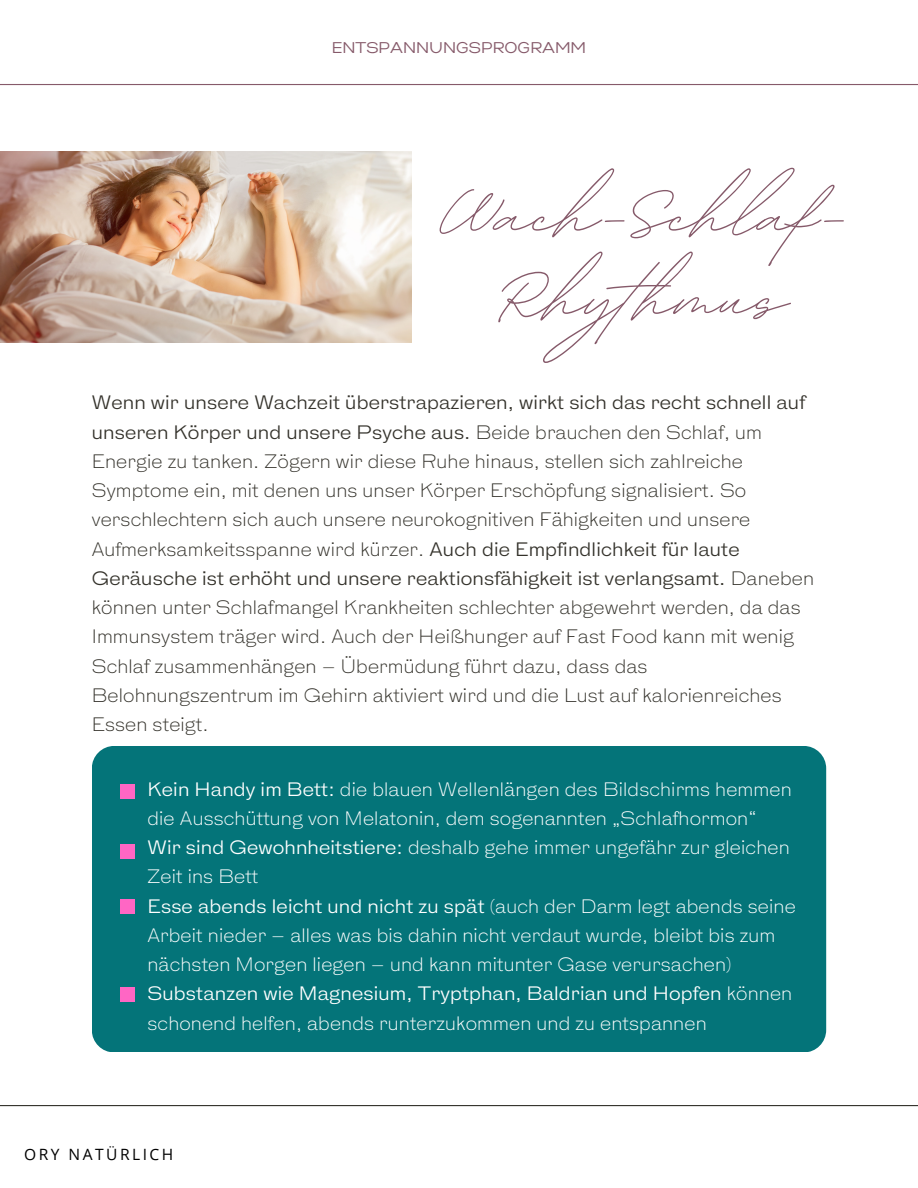
<style>
.page{position:relative;width:918px;height:1188px;background:#fff}
.page>*{position:absolute;margin:0;border:0;box-sizing:border-box;transform-origin:0 0}
.t1{font:121.5px "BD Script";color:#865a6a}
.t2{font:300 18.3px/29.2px "HK Gothic";letter-spacing:.01em;color:#34322b}
.t3{font:300 18.3px/29.2px "HK Gothic";letter-spacing:.01em;color:#fff}
.t4{font:15.6px "Open Sans";letter-spacing:.16em;color:#000}
.t5{font:15.45px "Gabriel Sans";color:#865a6a}
.s1{font-weight:400}
</style>
<div class="page">
<hr style="left:0;top:1105px;width:918px;height:1px;background:#34322b">
<hr style="left:0;top:84px;width:918px;height:1px;background:#865a6a">
<img style="left:0;top:151px;width:412px;height:191px">
<div style="left:92px;top:746px;width:734px;height:305px;background:#047479;border-radius:22px"></div>
<div style="left:120px;top:785px;width:15px;height:14px;background:#ff66c4"></div>
<div style="left:120px;top:844px;width:15px;height:15px;background:#ff66c4"></div>
<div style="left:120px;top:899px;width:15px;height:15px;background:#ff66c4"></div>
<div style="left:120px;top:987px;width:15px;height:14px;background:#ff66c4"></div>
<p class="t5" style="left:332px;top:41px;width:256px">ENTSPANNUNGSPROGRAMM</p>
<h1 class="t1" style="left:438px;top:134px;width:410px">Wach-Schlaf-</h1>
<h1 class="t1" style="left:496px;top:218px;width:293px">Rhythmus</h1>
<p class="t2" style="left:92px;top:389px;width:724px"><span class="s1">Wenn wir unsere Wachzeit überstrapazieren, wirkt sich das recht schnell auf unseren Körper und unsere Psyche aus.</span> Beide brauchen den Schlaf, um Energie zu tanken. Zögern wir diese Ruhe hinaus, stellen sich zahlreiche Symptome ein, mit denen uns unser Körper Erschöpfung signalisiert. So verschlechtern sich auch unsere neurokognitiven Fähigkeiten und unsere Aufmerksamkeitsspanne wird kürzer. <span class="s1">Auch die Empfindlichkeit für laute Geräusche ist erhöht und unsere reaktionsfähigkeit ist verlangsamt.</span> Daneben können unter Schlafmangel Krankheiten schlechter abgewehrt werden, da das Immunsystem träger wird. Auch der Heißhunger auf Fast Food kann mit wenig Schlaf zusammenhängen – Übermüdung führt dazu, dass das Belohnungszentrum im Gehirn aktiviert wird und die Lust auf kalorienreiches Essen steigt.</p>
<p class="t3" style="left:148px;top:776px;width:650px"><span class="s1">Kein Handy im Bett:</span> die blauen Wellenlängen des Bildschirms hemmen die Ausschüttung von Melatonin, dem sogenannten „Schlafhormon“<br><span class="s1">Wir sind Gewohnheitstiere:</span> deshalb gehe immer ungefähr zur gleichen Zeit ins Bett<br><span class="s1">Esse abends leicht und nicht zu spät</span> (auch der Darm legt abends seine Arbeit nieder – alles was bis dahin nicht verdaut wurde, bleibt bis zum nächsten Morgen liegen – und kann mitunter Gase verursachen)<br><span class="s1">Substanzen wie Magnesium, Tryptphan, Baldrian und Hopfen</span> können schonend helfen, abends runterzukommen und zu entspannen</p>
<p class="t4" style="left:24px;top:1143px;width:151px">ORY NATÜRLICH</p>
</div>
